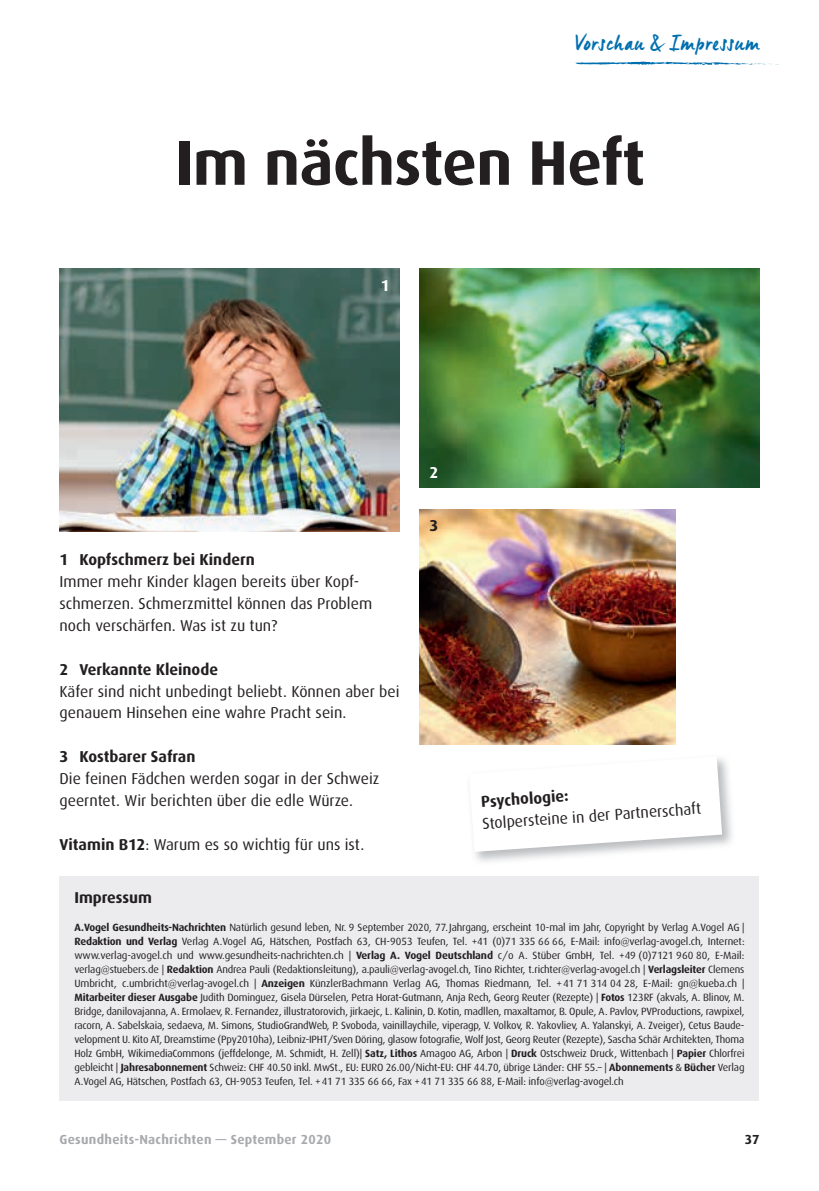
<style>
.page{position:relative;width:819px;height:1191px;background:#fff}
.page>*{position:absolute;margin:0;border:0;box-sizing:border-box;transform-origin:0 0}
.t1{font:700 63px "Dax";letter-spacing:-.01em;color:#231f20}
.t2{font:22.75px "Manus";letter-spacing:.05em;color:#006faf}
.t3{font:15.75px/21.9px "Dax";color:#231f20}
.t4{font:700 15.75px "Dax";color:#231f20}
.t5{font:700 15.75px "Dax";color:#fff}
.t6{font:700 13.12px "Dax";letter-spacing:.02em;color:#a8a9ad}
.t7{font:700 13.12px "Dax";color:#231f20}
.t8{font:10.5px/14px "Dax";letter-spacing:-.015em;color:#231f20;text-align:justify}
.s1{font-weight:700}
.s2{font-family:"Myriad Pro"}
</style>
<div class="page">
<div style="left:60px;top:876px;width:699px;height:224px;background:#ececee"></div>
<img style="left:60px;top:269px;width:339px;height:262px">
<img style="left:419px;top:269px;width:340px;height:218px">
<img style="left:419px;top:509px;width:256px;height:236px">
<svg style="left:469px;top:756px;width:253px;height:96px"></svg>
<svg style="left:574px;top:61px;width:205px;height:4px"></svg>
<h2 class="t2" style="left:575px;top:28px;width:185px">Vorschau &amp; Impressum</h2>
<h1 class="t1" style="left:175px;top:127px;width:471px">Im nächsten Heft</h1>
<h3 class="t5" style="left:381px;top:276px;width:10px">1</h3>
<h3 class="t5" style="left:429px;top:463px;width:10px">2</h3>
<h3 class="t4" style="left:429px;top:517px;width:10px">3</h3>
<h3 class="t4" style="left:60px;top:551px;width:197px">1 Kopfschmerz bei Kindern</h3>
<h3 class="t3" style="left:60px;top:571px;width:314px">Immer mehr Kinder klagen bereits über Kopf&shy;schmerzen. Schmerzmittel können das Problem noch verschärfen. Was ist zu tun?</h3>
<h3 class="t4" style="left:60px;top:660px;width:160px">2 Verkannte Kleinode</h3>
<h3 class="t3" style="left:60px;top:680px;width:341px">Käfer sind nicht unbedingt beliebt. Können aber bei genauem Hinsehen eine wahre Pracht sein.</h3>
<h3 class="t4" style="left:60px;top:748px;width:137px">3 Kostbarer Safran</h3>
<h3 class="t3" style="left:60px;top:768px;width:321px">Die feinen Fädchen werden sogar in der Schweiz geerntet. Wir berichten über die edle Würze.</h3>
<h3 class="t3" style="left:60px;top:833px;width:306px"><span class="s1">Vitamin B12</span>: Warum es so wichtig für uns ist.</h3>
<h3 class="t4" style="left:74px;top:889px;width:79px">Impressum</h3>
<p class="t8" style="left:74px;top:920px;width:671px"><span class="s1">A.Vogel Gesundheits-Nachrichten</span> Natürlich gesund leben, Nr. 9 September 2020, 77. Jahrgang, erscheint 10-mal im Jahr, Copyright by Verlag A.Vogel AG | <span class="s1">Redaktion und Verlag</span> Verlag A.Vogel AG, Hätschen, Postfach 63, CH-9053 Teufen, Tel. +41 (0)71 335 66 66, E-Mail: info@verlag-avogel.ch, Internet: www.verlag-avogel.ch und www.gesundheits-nachrichten.ch | <span class="s1">Verlag A. Vogel Deutschland</span> c/o A. Stüber GmbH, Tel. +49 (0)7121 960 80, E-Mail: verlag@stuebers.de | <span class="s1">Redaktion</span> Andrea Pauli (Redaktionsleitung), a.pauli@verlag-avogel.ch, Tino Richter, t.richter@verlag-avogel.ch | <span class="s1">Verlagsleiter</span> Clemens Umbricht, c.umbricht@verlag-avogel.ch | <span class="s1">Anzeigen</span> KünzlerBachmann Verlag AG, Thomas Riedmann, Tel. + 41 71 314 04 28, E-Mail: gn@kueba.ch | <span class="s1">Mitarbeiter dieser Ausgabe</span> Judith Dominguez, Gisela Dürselen, Petra Horat-Gutmann, Anja Rech, Georg Reuter (Rezepte) | <span class="s1">Fotos</span> 123RF (akvals, A. Blinov, M.<br>Bridge, danilovajanna, A. Ermolaev, R. Fernandez, illustratorovich, jirkaejc, L. Kalinin, D. Kotin, madllen, maxaltamor, B. Opule, A. Pavlov, PVProductions, rawpixel, racorn, A. Sabelskaia, sedaeva, M. Simons, StudioGrandWeb, P. Svoboda, vainillaychile, viperagp, V. Volkov, R. Yakovliev, A. Yalanskyi, A. Zveiger), Cetus Baude&shy;velopment U. Kito AT, Dreamstime (Ppy2010ha), Leibniz-IPHT/Sven Döring, glasow fotografie, Wolf Jost, Georg Reuter (Rezepte), Sascha Schär Architekten, Thoma Holz GmbH, WikimediaCommons (jeffdelonge, M. Schmidt, H. Zell)| <span class="s1">Satz, Lithos</span> Amagoo AG, Arbon | <span class="s1">Druck</span> Ostschweiz Druck, Wittenbach | <span class="s1">Papier</span> Chlorfrei gebleicht | <span class="s1">Jahresabonnement</span> Schweiz: CHF 40.50 inkl. MwSt., EU: EURO 26.00/Nicht-EU: CHF 44.70, übrige Länder: CHF 55.– | <span class="s1">Abonnements</span> <span class="s2">&amp;</span> <span class="s1">Bücher</span> Verlag A.Vogel AG, Hätschen, Postfach 63, CH-9053 Teufen, Tel. + 41 71 335 66 66, Fax + 41 71 335 66 88, E-Mail: info@verlag-avogel.ch</p>
<h3 class="t4" style="left:480px;top:793px;width:89px;rotate:-4deg">Psychologie:</h3>
<h3 class="t3" style="left:481px;top:813px;width:220px;rotate:-4deg">Stolpersteine in der Partnerschaft</h3>
<p class="t6" style="left:60px;top:1132px;width:273px">Gesundheits-Nachrichten — September 2020</p>
<p class="t7" style="left:744px;top:1132px;width:16px">37</p>
</div>
